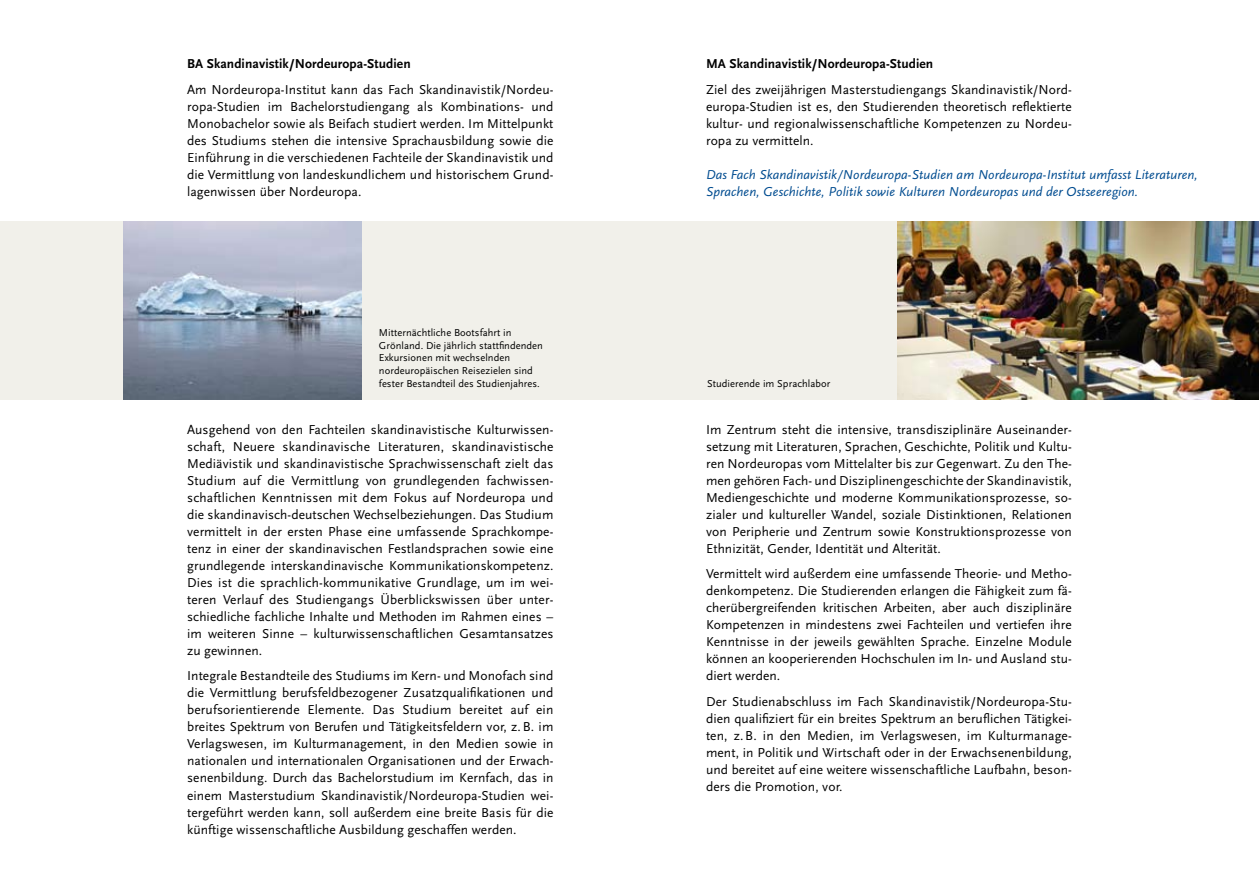
<style>
.page{position:relative;width:1259px;height:893px;background:#fff}
.page>*{position:absolute;margin:0;border:0;box-sizing:border-box;transform-origin:0 0}
.t1{font:13.5px/17px "Scala Sans";letter-spacing:.005em;color:#000;text-align:justify}
.t2{font:italic 13.5px/17px "Scala Sans";letter-spacing:.005em;color:#004c90}
.t3{font:700 13.5px "Scala Sans";letter-spacing:.005em;color:#000}
.t4{font:10.5px/12.8px "Scala Sans";letter-spacing:.005em;color:#000}
</style>
<div class="page">
<div style="left:0;top:221px;width:1259px;height:179px;background:#f1f0ea"></div>
<img style="left:123px;top:221px;width:238px;height:179px">
<img style="left:897px;top:221px;width:362px;height:179px">
<p class="t3" style="left:187px;top:56px;width:225px">BA Skandinavistik/Nordeuropa-Studien</p>
<p class="t1" style="left:187px;top:81px;width:368px">Am Nordeuropa-Institut kann das Fach Skandinavistik/Nordeu&shy;ropa-Studien im Bachelorstudiengang als Kombinations- und Monobachelor sowie als Beifach studiert werden. Im Mittelpunkt des Studiums stehen die intensive Sprachausbildung sowie die Einführung in die verschiedenen Fachteile der Skandinavistik und die Vermittlung von landeskundlichem und historischem Grund&shy;lagenwissen über Nordeuropa.</p>
<p class="t4" style="left:379px;top:326px;width:165px">Mitternächtliche Bootsfahrt in Grönland. Die jährlich stattfindenden Exkursionen mit wechselnden nordeuropäischen Reisezielen sind fester Bestandteil des Studienjahres.</p>
<p class="t1" style="left:187px;top:421px;width:368px">Ausgehend von den Fachteilen skandinavistische Kulturwissen&shy;schaft, Neuere skandinavische Literaturen, skandinavistische Mediävistik und skandinavistische Sprachwissenschaft zielt das Studium auf die Vermittlung von grundlegenden fachwissen&shy;schaftlichen Kenntnissen mit dem Fokus auf Nordeuropa und die skandinavisch-deutschen Wechselbeziehungen. Das Studium vermittelt in der ersten Phase eine umfassende Sprachkompe&shy;tenz in einer der skandinavischen Festlandsprachen sowie eine grundlegende interskandinavische Kommunikationskompetenz.<br>Dies ist die sprachlich-kommunikative Grundlage, um im wei&shy;teren Verlauf des Studiengangs Überblickswissen über unter&shy;schiedliche fachliche Inhalte und Methoden im Rahmen eines – im weiteren Sinne – kulturwissenschaftlichen Gesamtansatzes zu gewinnen.</p>
<p class="t1" style="left:187px;top:668px;width:368px">Integrale Bestandteile des Studiums im Kern- und Monofach sind die Vermittlung berufsfeldbezogener Zusatzqualifikationen und berufsorientierende Elemente. Das Studium bereitet auf ein breites Spektrum von Berufen und Tätigkeitsfeldern vor, z.B. im Verlagswesen, im Kulturmanagement, in den Medien sowie in nationalen und internationalen Organisationen und der Erwach&shy;senenbildung. Durch das Bachelorstudium im Kernfach, das in einem Masterstudium Skandinavistik/Nordeuropa-Studien wei&shy;tergeführt werden kann, soll außerdem eine breite Basis für die künftige wissenschaftliche Ausbildung geschaffen werden.</p>
<p class="t3" style="left:706px;top:56px;width:229px">MA Skandinavistik/Nordeuropa-Studien</p>
<p class="t1" style="left:706px;top:81px;width:367px">Ziel des zweijährigen Masterstudiengangs Skandinavistik/Nord&shy;europa-Studien ist es, den Studierenden theoretisch reflektierte kultur- und regionalwissenschaftliche Kompetenzen zu Nordeu&shy;ropa zu vermitteln.</p>
<p class="t2" style="left:706px;top:166px;width:493px">Das Fach Skandinavistik/Nordeuropa-Studien am Nordeuropa-Institut umfasst Literaturen,<br>Sprachen, Geschichte, Politik sowie Kulturen Nordeuropas und der Ostseeregion.</p>
<p class="t4" style="left:707px;top:377px;width:125px">Studierende im Sprachlabor</p>
<p class="t1" style="left:706px;top:421px;width:367px">Im Zentrum steht die intensive, transdisziplinäre Auseinander&shy;setzung mit Literaturen, Sprachen, Geschichte, Politik und Kultu&shy;ren Nordeuropas vom Mittelalter bis zur Gegenwart. Zu den The&shy;men gehören Fach- und Disziplinengeschichte der Skandinavistik, Mediengeschichte und moderne Kommunikationsprozesse, so&shy;zialer und kultureller Wandel, soziale Distinktionen, Relationen von Peripherie und Zentrum sowie Konstruktionsprozesse von Ethnizität, Gender, Identität und Alterität.</p>
<p class="t1" style="left:706px;top:566px;width:367px">Vermittelt wird außerdem eine umfassende Theorie- und Metho&shy;denkompetenz. Die Studierenden erlangen die Fähigkeit zum fä&shy;cherübergreifenden kritischen Arbeiten, aber auch disziplinäre Kompetenzen in mindestens zwei Fachteilen und vertiefen ihre Kenntnisse in der jeweils gewählten Sprache. Einzelne Module können an kooperierenden Hochschulen im In- und Ausland stu&shy;diert werden.</p>
<p class="t1" style="left:706px;top:693px;width:367px">Der Studienabschluss im Fach Skandinavistik/Nordeuropa-Stu&shy;dien qualifiziert für ein breites Spektrum an beruflichen Tätigkei&shy;ten, z.B. in den Medien, im Verlagswesen, im Kulturmanage&shy;ment, in Politik und Wirtschaft oder in der Erwachsenenbildung, und bereitet auf eine weitere wissenschaftliche Laufbahn, beson&shy;ders die Promotion, vor.</p>
</div>
